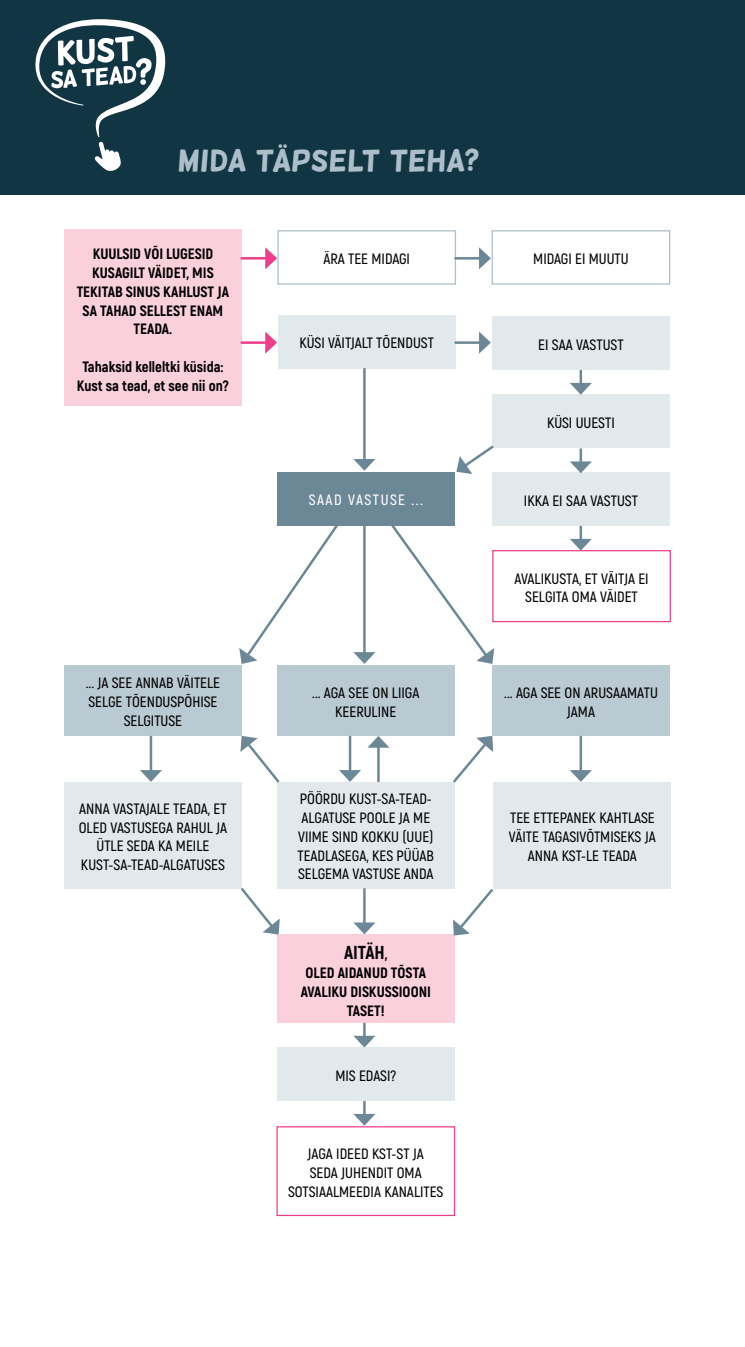
<style>
.page{position:relative;width:745px;height:1347px;background:#fff}
.page>*{position:absolute;margin:0;border:0;box-sizing:border-box;transform-origin:0 0}
.Pealkiri_2{font:30px "Helsinki";letter-spacing:-.005em;color:#acbec9}
.Sedeli_tekst{font:800 18.75px "Akrobat";color:#000}
.Sedeli_tekst-2{font:600 15px/18.8px "Akrobat";color:#000;text-align:center}
.Sedeli_tekst-3{font:800 15px/18.8px "Akrobat";color:#000;text-align:center}
.Sedeli_tekst-4{font:600 15px "Akrobat";letter-spacing:.1em;color:#fff}
.s1{font-size:15px}
</style>
<div class="page">
<div style="left:0;top:0;width:744px;height:195px;background:#113542"></div>
<svg style="left:35px;top:19px;width:130px;height:152px"></svg>
<div style="left:492px;top:550px;width:178px;height:72px;border:1px solid #ee3d8a"></div>
<div style="left:64px;top:230px;width:177px;height:176px;background:#fad0dc"></div>
<div style="left:492px;top:473px;width:177px;height:53px;background:#e2e9ed"></div>
<div style="left:278px;top:315px;width:177px;height:53px;background:#e2e9ed"></div>
<div style="left:492px;top:317px;width:177px;height:53px;background:#e2e9ed"></div>
<div style="left:492px;top:395px;width:177px;height:53px;background:#e2e9ed"></div>
<div style="left:277px;top:230px;width:179px;height:55px;border:1px solid #acbec9"></div>
<div style="left:491px;top:230px;width:178px;height:55px;border:1px solid #acbec9"></div>
<div style="left:277px;top:472px;width:177px;height:53px;background:#6c8896"></div>
<div style="left:64px;top:665px;width:177px;height:71px;background:#bacad3"></div>
<div style="left:277px;top:665px;width:177px;height:71px;background:#bacad3"></div>
<div style="left:492px;top:665px;width:177px;height:71px;background:#bacad3"></div>
<div style="left:277px;top:782px;width:177px;height:106px;background:#e2e9ed"></div>
<div style="left:493px;top:782px;width:177px;height:106px;background:#e2e9ed"></div>
<div style="left:64px;top:782px;width:177px;height:106px;background:#e2e9ed"></div>
<div style="left:277px;top:934px;width:177px;height:89px;background:#fad0dc"></div>
<div style="left:277px;top:1047px;width:177px;height:53px;background:#e2e9ed"></div>
<div style="left:276px;top:1126px;width:179px;height:90px;border:1px solid #ee3d8a"></div>
<hr style="left:455px;top:257px;width:28px;height:2px;background:#6c8896">
<svg style="left:478px;top:247px;width:12px;height:22px"></svg>
<hr style="left:241px;top:257px;width:28px;height:2px;background:#ee3d8a">
<svg style="left:265px;top:247px;width:12px;height:22px"></svg>
<hr style="left:241px;top:341px;width:28px;height:3px;background:#ee3d8a">
<svg style="left:265px;top:331px;width:12px;height:22px"></svg>
<hr style="left:455px;top:341px;width:28px;height:3px;background:#6c8896">
<svg style="left:478px;top:331px;width:12px;height:22px"></svg>
<hr style="left:363px;top:368px;width:2px;height:95px;background:#6c8896">
<svg style="left:353px;top:459px;width:22px;height:12px"></svg>
<hr style="left:363px;top:525px;width:2px;height:131px;background:#6c8896">
<svg style="left:353px;top:652px;width:22px;height:12px"></svg>
<svg style="left:239px;top:525px;width:101px;height:139px"></svg>
<svg style="left:388px;top:522px;width:106px;height:142px"></svg>
<svg style="left:569px;top:370px;width:22px;height:25px"></svg>
<svg style="left:569px;top:448px;width:22px;height:25px"></svg>
<svg style="left:569px;top:526px;width:22px;height:25px"></svg>
<hr style="left:579px;top:736px;width:2px;height:38px;background:#6c8896">
<svg style="left:570px;top:770px;width:21px;height:12px"></svg>
<hr style="left:348px;top:736px;width:3px;height:38px;background:#6c8896">
<svg style="left:339px;top:770px;width:22px;height:12px"></svg>
<hr style="left:363px;top:888px;width:2px;height:39px;background:#6c8896">
<svg style="left:353px;top:922px;width:22px;height:12px"></svg>
<svg style="left:353px;top:1022px;width:22px;height:25px"></svg>
<svg style="left:353px;top:1101px;width:22px;height:24px"></svg>
<hr style="left:377px;top:743px;width:2px;height:39px;background:#6c8896">
<svg style="left:368px;top:736px;width:21px;height:11px"></svg>
<svg style="left:453px;top:736px;width:40px;height:49px"></svg>
<svg style="left:452px;top:886px;width:43px;height:49px"></svg>
<svg style="left:456px;top:445px;width:39px;height:29px"></svg>
<svg style="left:240px;top:736px;width:40px;height:49px"></svg>
<svg style="left:238px;top:885px;width:41px;height:49px"></svg>
<hr style="left:150px;top:736px;width:2px;height:38px;background:#6c8896">
<svg style="left:140px;top:770px;width:22px;height:12px"></svg>
<p class="Pealkiri_2" style="left:178px;top:144px;width:302px">MIDA TÄPSELT TEHA?</p>
<p class="Sedeli_tekst-3" style="left:77px;top:244px;width:154px">KUULSID VÕI LUGESID<br>KUSAGILT VÄIDET, MIS<br>TEKITAB SINUS KAHLUST JA<br>SA TAHAD SELLEST ENAM<br>TEADA.</p>
<p class="Sedeli_tekst-3" style="left:77px;top:357px;width:153px">Tahaksid kelleltki küsida:<br>Kust sa tead, et see nii on?</p>
<p class="Sedeli_tekst-2" style="left:323px;top:249px;width:88px">ÄRA TEE MIDAGI</p>
<p class="Sedeli_tekst-2" style="left:533px;top:249px;width:97px">MIDAGI EI MUUTU</p>
<p class="Sedeli_tekst-2" style="left:299px;top:334px;width:136px">KÜSI VÄITJALT TÕENDUST</p>
<p class="Sedeli_tekst-2" style="left:538px;top:335px;width:87px">EI SAA VASTUST</p>
<p class="Sedeli_tekst-4" style="left:308px;top:491px;width:116px">SAAD VASTUSE ...</p>
<p class="Sedeli_tekst-2" style="left:546px;top:413px;width:69px">KÜSI UUESTI</p>
<p class="Sedeli_tekst-2" style="left:523px;top:491px;width:115px">IKKA EI SAA VASTUST</p>
<p class="Sedeli_tekst-2" style="left:514px;top:569px;width:136px">AVALIKUSTA, ET VÄITJA EI<br>SELGITA OMA VÄIDET</p>
<p class="Sedeli_tekst-2" style="left:86px;top:674px;width:136px">... JA SEE ANNAB VÄITELE<br>SELGE TÕENDUSPÕHISE<br>SELGITUSE</p>
<p class="Sedeli_tekst-2" style="left:312px;top:683px;width:109px">... AGA SEE ON LIIGA<br>KEERULINE</p>
<p class="Sedeli_tekst-2" style="left:504px;top:683px;width:155px">... AGA SEE ON ARUSAAMATU<br>JAMA</p>
<p class="Sedeli_tekst-2" style="left:79px;top:799px;width:150px">ANNA VASTAJALE TEADA, ET<br>OLED VASTUSEGA RAHUL JA<br>ÜTLE SEDA KA MEILE</p>
<p class="Sedeli_tekst-2" style="left:81px;top:855px;width:145px">KUST-SA-TEAD-ALGATUSES</p>
<p class="Sedeli_tekst-2" style="left:297px;top:789px;width:138px;text-align:left">PÖÖRDU KUST-SA-TEAD-<br>ALGATUSE POOLE JA ME<br>VIIME SIND KOKKU (UUE)<br>TEADLASEGA, KES PÜÜAB<br>SELGEMA VASTUSE ANDA</p>
<p class="Sedeli_tekst" style="left:344px;top:940px;width:45px">AITÄH<span class="s1">,</span></p>
<p class="Sedeli_tekst-3" style="left:300px;top:963px;width:132px">OLED AIDANUD TÕSTA<br>AVALIKU DISKUSSIOONI<br>TASET!</p>
<p class="Sedeli_tekst-2" style="left:335px;top:1066px;width:62px">MIS EDASI?</p>
<p class="Sedeli_tekst-2" style="left:288px;top:1144px;width:157px">JAGA IDEED KST-ST JA<br>SEDA JUHENDIT OMA<br>SOTSIAALMEEDIA KANALITES</p>
<p class="Sedeli_tekst-2" style="left:508px;top:808px;width:148px">TEE ETTEPANEK KAHTLASE<br>VÄITE TAGASIVÕTMISEKS JA<br>ANNA KST-LE TEADA</p>
</div>
